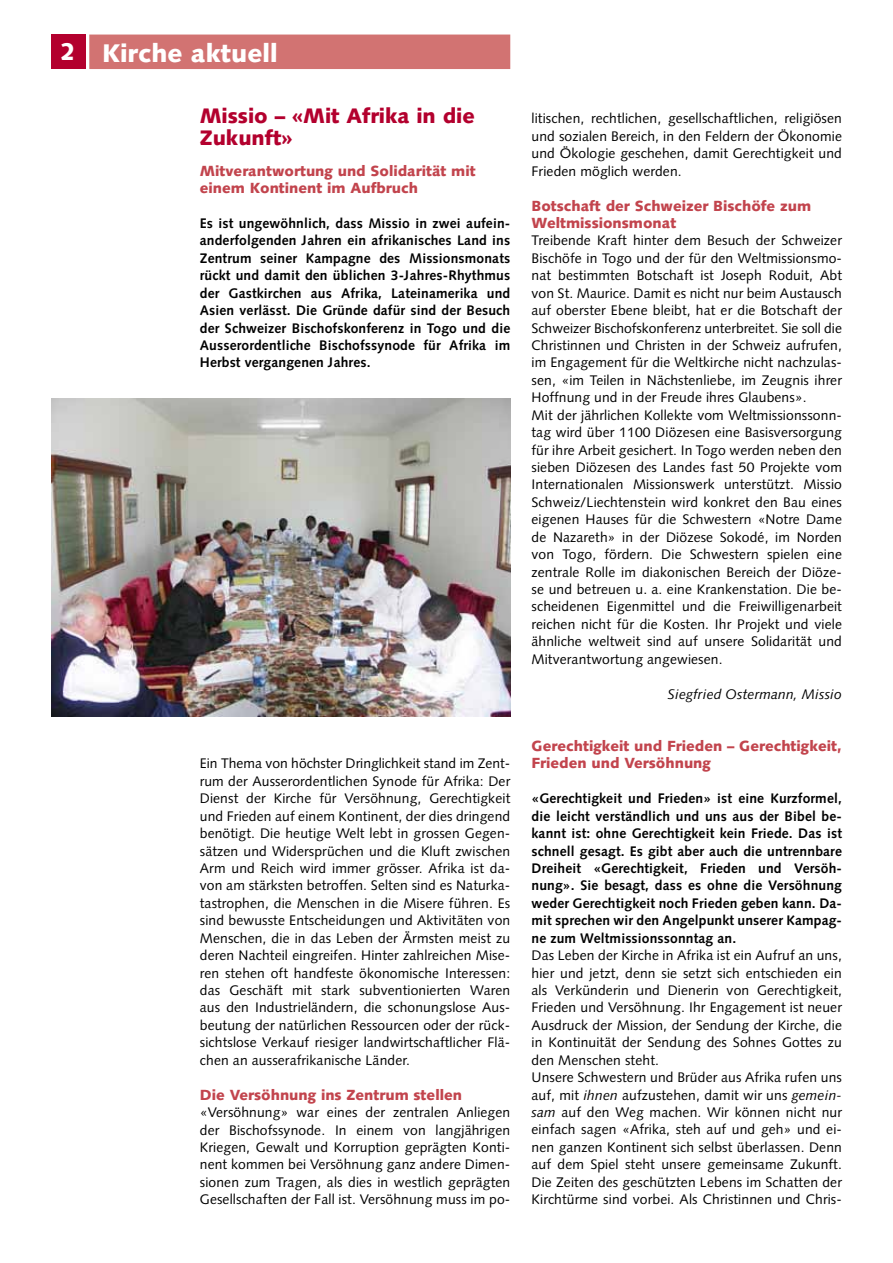
<style>
.page{position:relative;width:893px;height:1263px;background:#fff}
.page>*{position:absolute;margin:0;border:0;box-sizing:border-box;transform-origin:0 0}
.t1{font:900 25.5px "Syntax";color:#fff}
.t2{font:900 21px/21.8px "Syntax";color:#b3002e}
.t3{font:900 14.7px/17.4px "Syntax";color:#c2444d}
.t4{font:13.8px/17.4px "Syntax";letter-spacing:.01em;color:#000}
.t5{font:700 13.8px/17.4px "Syntax";letter-spacing:.01em;color:#000;text-align:justify}
.t6{font:italic 13.8px "Syntax";letter-spacing:.01em;color:#000}
.s1{font-size:24px}
.s2{font-style:italic}
</style>
<div class="page">
<div style="left:51px;top:35px;width:34px;height:34px;background:#b3002e"></div>
<div style="left:89px;top:35px;width:421px;height:34px;background:#d27372"></div>
<img style="left:51px;top:399px;width:459px;height:317px">
<h1 class="t1" style="left:60px;top:38px;width:219px"><span class="s1">2</span> Kirche aktuell</h1>
<h2 class="t2" style="left:200px;top:105px;width:277px">Missio – «Mit Afrika in die<br>Zukunft»</h2>
<p class="t3" style="left:200px;top:162px;width:277px">Mitverantwortung und Solidarität mit einem Kontinent im Aufbruch</p>
<p class="t5" style="left:200px;top:215px;width:312px">Es ist ungewöhnlich, dass Missio in zwei aufein&shy;anderfolgenden Jahren ein afrikanisches Land ins Zentrum seiner Kampagne des Missionsmonats rückt und damit den üblichen 3-Jahres-Rhythmus der Gastkirchen aus Afrika, Lateinamerika und Asien verlässt. Die Gründe dafür sind der Besuch der Schweizer Bischofskonferenz in Togo und die Ausserordentliche Bischofssynode für Afrika im Herbst vergangenen Jahres.</p>
<p class="t4" style="left:200px;top:755px;width:312px">Ein Thema von höchster Dringlichkeit stand im Zent&shy;rum der Ausserordentlichen Synode für Afrika: Der Dienst der Kirche für Versöhnung, Gerechtigkeit und Frieden auf einem Kontinent, der dies dringend benötigt. Die heutige Welt lebt in grossen Gegen&shy;sätzen und Widersprüchen und die Kluft zwischen Arm und Reich wird immer grösser. Afrika ist da&shy;von am stärksten betroffen. Selten sind es Naturka&shy;tastrophen, die Menschen in die Misere führen. Es sind bewusste Entscheidungen und Aktivitäten von Menschen, die in das Leben der Ärmsten meist zu deren Nachteil eingreifen. Hinter zahlreichen Mise&shy;ren stehen oft handfeste ökonomische Interessen: das Geschäft mit stark subventionierten Waren aus den Industrieländern, die schonungslose Aus&shy;beutung der natürlichen Ressourcen oder der rück&shy;sichtslose Verkauf riesiger landwirtschaftlicher Flä&shy;chen an ausserafrikanische Länder.</p>
<p class="t3" style="left:200px;top:1086px;width:264px">Die Versöhnung ins Zentrum stellen</p>
<p class="t4" style="left:200px;top:1104px;width:312px;text-align:justify">«Versöhnung» war eines der zentralen Anliegen der Bischofssynode. In einem von langjährigen Kriegen, Gewalt und Korruption geprägten Konti&shy;nent kommen bei Versöhnung ganz andere Dimen&shy;sionen zum Tragen, als dies in westlich geprägten Gesellschaften der Fall ist. Versöhnung muss im po-</p>
<p class="t4" style="left:531px;top:110px;width:312px;text-align:justify">litischen, rechtlichen, gesellschaftlichen, religiösen und sozialen Bereich, in den Feldern der Ökonomie und Ökologie geschehen, damit Gerechtigkeit und Frieden möglich werden.</p>
<p class="t3" style="left:531px;top:197px;width:281px">Botschaft der Schweizer Bischöfe zum<br>Weltmissionsmonat</p>
<p class="t4" style="left:531px;top:232px;width:312px">Treibende Kraft hinter dem Besuch der Schweizer Bischöfe in Togo und der für den Weltmissionsmo&shy;nat bestimmten Botschaft ist Joseph Roduit, Abt von St. Maurice. Damit es nicht nur beim Austausch auf oberster Ebene bleibt, hat er die Botschaft der Schweizer Bischofskonferenz unterbreitet. Sie soll die Christinnen und Christen in der Schweiz aufrufen, im Engagement für die Weltkirche nicht nachzulas&shy;sen, «im Teilen in Nächstenliebe, im Zeugnis ihrer Hoffnung und in der Freude ihres Glaubens».<br>Mit der jährlichen Kollekte vom Weltmissionssonn&shy;tag wird über 1100 Diözesen eine Basisversorgung für ihre Arbeit gesichert. In Togo werden neben den sieben Diözesen des Landes fast 50 Projekte vom Internationalen Missionswerk unterstützt. Missio Schweiz/Liechtenstein wird konkret den Bau eines eigenen Hauses für die Schwestern «Notre Dame de Nazareth» in der Diözese Sokodé, im Norden von Togo, fördern. Die Schwestern spielen eine zentrale Rolle im diakonischen Bereich der Diöze&shy;se und betreuen u. a. eine Krankenstation. Die be&shy;scheidenen Eigenmittel und die Freiwilligenarbeit reichen nicht für die Kosten. Ihr Projekt und viele ähnliche weltweit sind auf unsere Solidarität und Mitverantwortung angewiesen.</p>
<p class="t6" style="left:668px;top:686px;width:175px">Siegfried Ostermann, Missio</p>
<p class="t3" style="left:531px;top:737px;width:312px">Gerechtigkeit und Frieden – Gerechtigkeit,<br>Frieden und Versöhnung</p>
<p class="t5" style="left:531px;top:790px;width:312px">«Gerechtigkeit und Frieden» ist eine Kurzformel, die leicht verständlich und uns aus der Bibel be&shy;kannt ist: ohne Gerechtigkeit kein Friede. Das ist schnell gesagt. Es gibt aber auch die untrennbare Dreiheit «Gerechtigkeit, Frieden und Versöh&shy;nung». Sie besagt, dass es ohne die Versöhnung weder Gerechtigkeit noch Frieden geben kann. Da&shy;mit sprechen wir den Angelpunkt unserer Kampag&shy;ne zum Weltmissionssonntag an.</p>
<p class="t4" style="left:531px;top:947px;width:312px">Das Leben der Kirche in Afrika ist ein Aufruf an uns, hier und jetzt, denn sie setzt sich entschieden ein als Verkünderin und Dienerin von Gerechtigkeit, Frieden und Versöhnung. Ihr Engagement ist neuer Ausdruck der Mission, der Sendung der Kirche, die in Kontinuität der Sendung des Sohnes Gottes zu den Menschen steht.<br>Unsere Schwestern und Brüder aus Afrika rufen uns auf, mit <span class="s2">ihnen</span> aufzustehen, damit wir uns <span class="s2">gemein&shy;sam</span> auf den Weg machen. Wir können nicht nur einfach sagen «Afrika, steh auf und geh» und ei&shy;nen ganzen Kontinent sich selbst überlassen. Denn auf dem Spiel steht unsere gemeinsame Zukunft.<br>Die Zeiten des geschützten Lebens im Schatten der Kirchtürme sind vorbei. Als Christinnen und Chris-</p>
</div>
